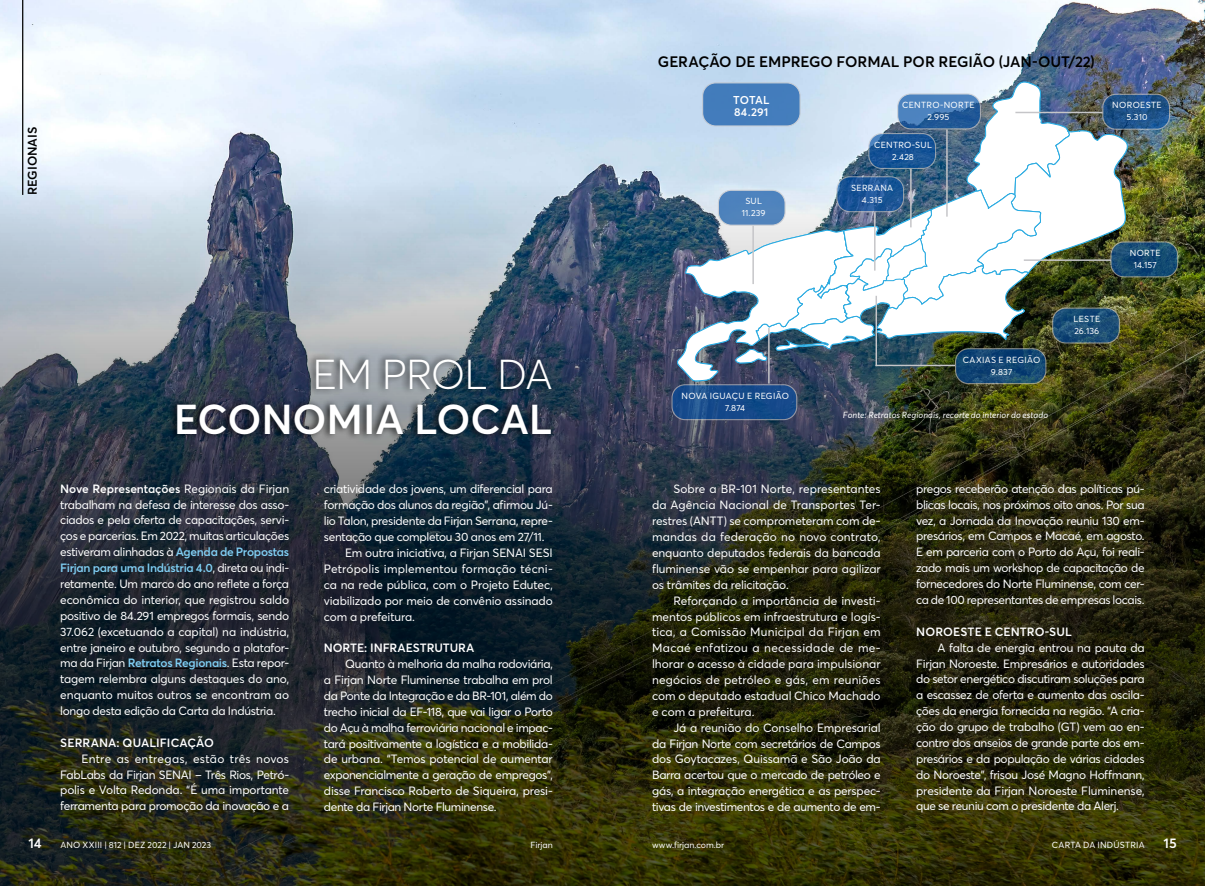
<style>
.page{position:relative;width:1205px;height:886px;background:#fff}
.page>*{position:absolute;margin:0;border:0;box-sizing:border-box;transform-origin:0 0}
.t1{font:600 41.25px "Averta";letter-spacing:-.005em;color:#fff}
.t2{font:300 41.25px "Averta";letter-spacing:-.01em;color:#fff}
.t3{font:600 15px "Averta";letter-spacing:-.005em;color:#000}
.t4{font:600 13.75px "Averta";color:#fff}
.t5{font:600 12.5px "Averta";letter-spacing:-.005em;color:#000}
.t6{font:11.88px/15.9px "Averta";letter-spacing:-.02em;color:#fff;text-align:justify}
.t7{font:600 11.88px "Averta";color:#fff}
.t8{font:11.88px "Averta";letter-spacing:.015em;color:#fff}
.t9{font:600 11.25px/12px "Averta";letter-spacing:.01em;color:#fff}
.t10{font:8.75px/12px "Averta";letter-spacing:.025em;color:#fff;text-align:center}
.t11{font:italic 8.75px "Averta";letter-spacing:.01em;color:#fff}
.t12{font:8.75px "Averta";color:#fff}
.s1{font-weight:600}
.s2{font-weight:600;color:#80cff4}
</style>
<div class="page">
<img style="left:0;top:0;width:1205px;height:886px">
<svg style="left:1103px;top:94px;width:66px;height:35px"></svg>
<div style="left:1102px;top:94px;width:68px;height:36px;border:1px solid #c5c5c8;border-radius:13px"></div>
<svg style="left:1111px;top:242px;width:66px;height:35px"></svg>
<div style="left:1110px;top:241px;width:68px;height:36px;border:1px solid #c5c5c8;border-radius:13px"></div>
<div style="left:955px;top:348px;width:91px;height:36px;border:1px solid #c5c5c8;border-radius:13px"></div>
<svg style="left:672px;top:385px;width:125px;height:35px;fill:#164a8b"></svg>
<div style="left:671px;top:384px;width:126px;height:36px;border:1px solid #c5c5c8;border-radius:13px"></div>
<hr style="left:22px;top:0;width:1px;height:195px;background:#000">
<div style="left:167px;top:353px;width:387px;height:88px;background:#000;opacity:.75"></div>
<hr style="left:128px;top:668px;width:99px;height:1px;background:#000">
<hr style="left:768px;top:328px;width:1px;height:55px;background:#c5c5c8">
<img style="left:675px;top:80px;width:457px;height:302px">
<p class="t5" style="left:24px;top:195px;width:70px;rotate:-90deg">REGIONAIS</p>
<h1 class="t2" style="left:313px;top:347px;width:241px">EM PROL DA</h1>
<h1 class="t1" style="left:174px;top:391px;width:380px">ECONOMIA LOCAL</h1>
<p class="t6" style="left:60px;top:480px;width:230px"><span class="s1">Nove Representações</span> Regionais da Firjan trabalham na defesa de interesse dos asso&shy;ciados e pela oferta de capacitações, servi&shy;ços e parcerias. Em 2022, muitas articulações estiveram alinhadas à <span class="s2">Agenda de Propostas Firjan para uma Indústria 4.0</span>, direta ou indi&shy;retamente. Um marco do ano reflete a força econômica do interior, que registrou saldo positivo de 84.291 empregos formais, sendo 37.062 (excetuando a capital) na indústria, entre janeiro e outubro, segundo a platafor&shy;ma da Firjan <span class="s2">Retratos Regionais</span>. Esta repor&shy;tagem relembra alguns destaques do ano, enquanto muitos outros se encontram ao longo desta edição da Carta da Indústria.</p>
<p class="t7" style="left:60px;top:734px;width:155px">SERRANA: QUALIFICAÇÃO</p>
<p class="t6" style="left:60px;top:750px;width:230px;text-indent:21px">Entre as entregas, estão três novos FabLabs da Firjan SENAI – Três Rios, Petró&shy;polis e Volta Redonda. “É uma importante ferramenta para promoção da inovação e a</p>
<p class="t6" style="left:324px;top:481px;width:230px">criatividade dos jovens, um diferencial para</p>
<p class="t6" style="left:324px;top:497px;width:230px">formação dos alunos da região”, afirmou Jú-</p>
<p class="t6" style="left:324px;top:513px;width:230px">lio Talon, presidente da Firjan Serrana, repre-</p>
<p class="t6" style="left:324px;top:528px;width:222px">sentação que completou 30 anos em 27/11.</p>
<p class="t6" style="left:345px;top:544px;width:209px">Em outra iniciativa, a Firjan SENAI SESI</p>
<p class="t8" style="left:324px;top:560px;width:230px">Petrópolis implementou formação técni-</p>
<p class="t6" style="left:324px;top:576px;width:230px">ca na rede pública, com o Projeto Edutec,</p>
<p class="t6" style="left:324px;top:592px;width:230px">viabilizado por meio de convênio assinado</p>
<p class="t6" style="left:324px;top:608px;width:93px">com a prefeitura.</p>
<p class="t7" style="left:324px;top:640px;width:152px">NORTE: INFRAESTRUTURA</p>
<p class="t6" style="left:324px;top:655px;width:230px;text-indent:21px">Quanto à melhoria da malha rodoviária, a Firjan Norte Fluminense trabalha em prol da Ponte da Integração e da BR-101, além do trecho inicial da EF-118, que vai ligar o Porto do Açu à malha ferroviária nacional e impac&shy;tará positivamente a logística e a mobilida&shy;de urbana. “Temos potencial de aumentar exponencialmente a geração de empregos", disse Francisco Roberto de Siqueira, presi&shy;dente da Firjan Norte Fluminense.</p>
<p class="t3" style="left:658px;top:52px;width:438px">GERAÇÃO DE EMPREGO FORMAL POR REGIÃO (JAN-OUT/22)</p>
<p class="t9" style="left:733px;top:93px;width:38px">TOTAL<br>84.291</p>
<p class="t10" style="left:742px;top:195px;width:25px">SUL<br>11.239</p>
<p class="t10" style="left:902px;top:99px;width:74px">CENTRO-NORTE<br>2.995</p>
<p class="t10" style="left:874px;top:138px;width:60px">CENTRO-SUL<br>2.428</p>
<p class="t10" style="left:851px;top:181px;width:44px">SERRANA<br>4.315</p>
<p class="t10" style="left:1112px;top:99px;width:51px">NOROESTE<br>5.310</p>
<p class="t10" style="left:1129px;top:246px;width:32px">NORTE<br>14.157</p>
<p class="t10" style="left:681px;top:389px;width:109px">NOVA IGUAÇU E REGIÃO<br>7.874</p>
<p class="t10" style="left:963px;top:353px;width:79px">CAXIAS E REGIÃO<br>9.837</p>
<p class="t11" style="left:843px;top:409px;width:207px">Fonte: Retratos Regionais, recorte do interior do estado</p>
<p class="t10" style="left:1073px;top:313px;width:28px;text-align:left">LESTE<br>26.136</p>
<p class="t6" style="left:652px;top:481px;width:230px;text-indent:21px">Sobre a BR-101 Norte, representantes da Agência Nacional de Transportes Ter&shy;restres (ANTT) se comprometeram com de&shy;mandas da federação no novo contrato, enquanto deputados federais da bancada fluminense vão se empenhar para agilizar os trâmites da relicitação.</p>
<p class="t6" style="left:652px;top:592px;width:230px;text-indent:21px">Reforçando a importância de investi&shy;mentos públicos em infraestrutura e logís&shy;tica, a Comissão Municipal da Firjan em Macaé enfatizou a necessidade de me&shy;lhorar o acesso à cidade para impulsionar negócios de petróleo e gás, em reuniões com o deputado estadual Chico Machado e com a prefeitura.</p>
<p class="t6" style="left:652px;top:719px;width:230px;text-indent:21px">Já a reunião do Conselho Empresarial da Firjan Norte com secretários de Campos dos Goytacazes, Quissamã e São João da Barra acertou que o mercado de petróleo e gás, a integração energética e as perspec&shy;tivas de investimentos e de aumento de em-</p>
<p class="t6" style="left:916px;top:480px;width:230px">pregos receberão atenção das políticas pú&shy;blicas locais, nos próximos oito anos. Por sua vez, a Jornada da Inovação reuniu 130 em&shy;presários, em Campos e Macaé, em agosto.<br>E em parceria com o Porto do Açu, foi reali&shy;zado mais um workshop de capacitação de fornecedores do Norte Fluminense, com cer&shy;ca de 100 representantes de empresas locais.</p>
<p class="t7" style="left:916px;top:623px;width:157px">NOROESTE E CENTRO-SUL</p>
<p class="t6" style="left:916px;top:639px;width:230px;text-indent:21px">A falta de energia entrou na pauta da Firjan Noroeste. Empresários e autoridades do setor energético discutiram soluções para a escassez de oferta e aumento das oscila&shy;ções da energia fornecida na região. “A cria&shy;ção do grupo de trabalho (GT) vem ao en&shy;contro dos anseios de grande parte dos em&shy;presários e da população de várias cidades do Noroeste”, frisou José Magno Hoffmann, presidente da Firjan Noroeste Fluminense, que se reuniu com o presidente da Alerj.</p>
<p class="t4" style="left:28px;top:833px;width:15px">14</p>
<p class="t10" style="left:60px;top:838px;width:152px">ANO XXIII | 812 | DEZ 2022 | JAN 2023</p>
<p class="t10" style="left:530px;top:838px;width:24px">Firjan</p>
<p class="t12" style="left:652px;top:838px;width:74px">www.firjan.com.br</p>
<p class="t10" style="left:1052px;top:838px;width:94px">CARTA DA INDÚSTRIA</p>
<p class="t4" style="left:1163px;top:833px;width:15px">15</p>
</div>
